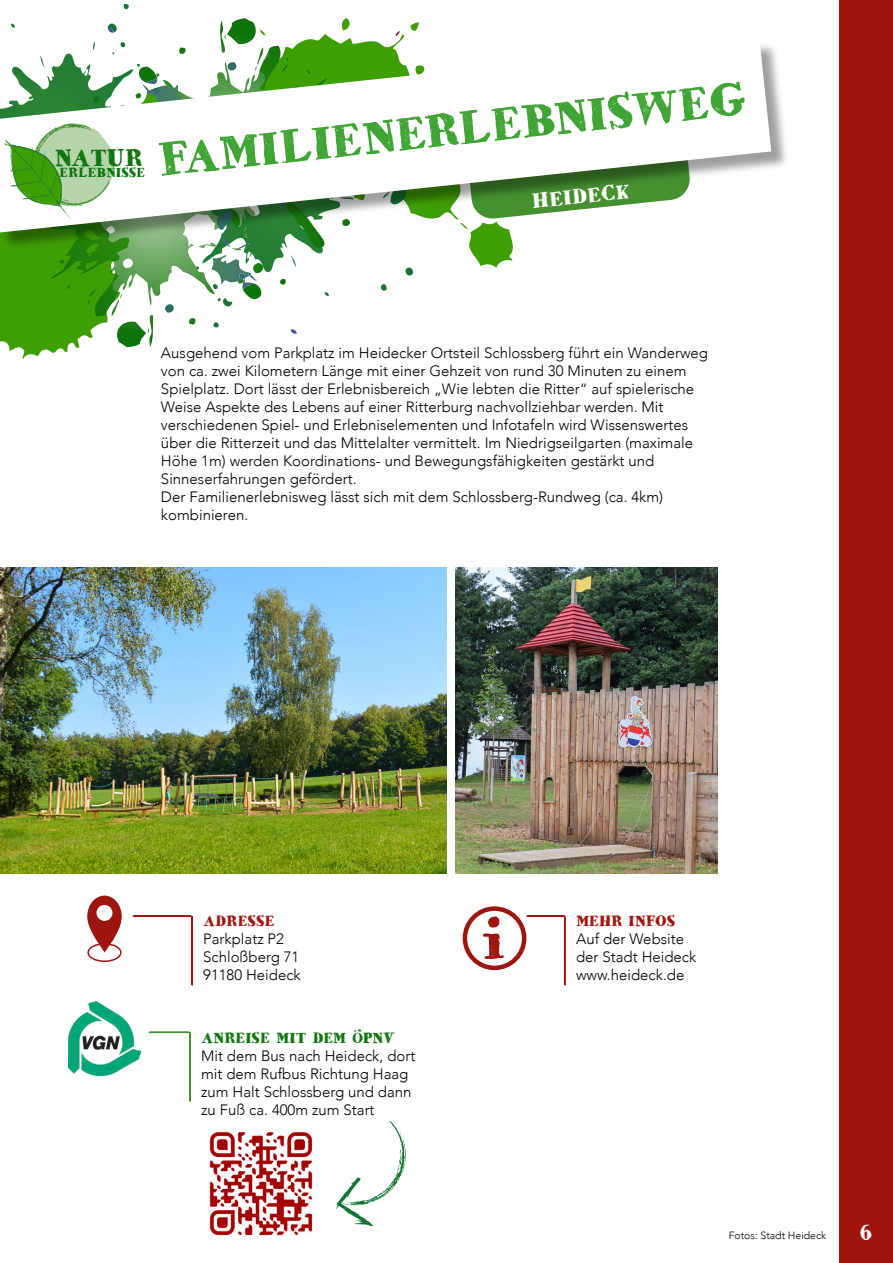
<style>
.page{position:relative;width:893px;height:1263px;background:#fff}
.page>*{position:absolute;margin:0;border:0;box-sizing:border-box;transform-origin:0 0}
.t1{font:58.5px "HVD Bodedo";color:#9e1510}
.t2{font:46.5px "HVD Bodedo";color:#3fa535}
.t3{font:24.15px "HVD Bodedo";color:#0f750d}
.t4{font:22.5px "HVD Bodedo";color:#fff}
.t5{font:21px "HVD Bodedo";color:#fff}
.t6{font:300 15px/18px "Avenir";color:#000}
.t7{font:15px "HVD Bodedo";color:#0f750d}
.t8{font:15px "HVD Bodedo";color:#9e1510}
.t9{font:13.35px "HVD Bodedo";color:#0f750d}
.t10{font:300 10.5px "Avenir";color:#000}
</style>
<div class="page">
<svg style="left:0;top:251px;width:154px;height:108px;fill:#409e05"></svg>
<svg style="left:253px;top:18px;width:260px;height:250px"></svg>
<img style="left:97px;top:251px;width:108px;height:55px">
<img style="left:220px;top:18px;width:49px;height:21px">
<img style="left:48px;top:251px;width:102px;height:28px">
<img style="left:396px;top:31px;width:22px;height:8px">
<img style="left:211px;top:264px;width:40px;height:11px">
<img style="left:217px;top:264px;width:29px;height:11px">
<img style="left:163px;top:275px;width:94px;height:38px">
<svg style="left:290px;top:329px;width:7px;height:5px"></svg>
<svg style="left:185px;top:251px;width:161px;height:13px"></svg>
<div style="left:839px;top:0;width:54px;height:1263px;background:#9e1510"></div>
<svg style="left:148px;top:1031px;width:43px;height:71px"></svg>
<svg style="left:132px;top:915px;width:61px;height:71px"></svg>
<svg style="left:526px;top:915px;width:40px;height:71px"></svg>
<img style="left:68px;top:1002px;width:73px;height:73px">
<svg style="left:87px;top:895px;width:35px;height:57px"></svg>
<div style="left:87px;top:943px;width:35px;height:19px;border:2px solid #9e1510;border-radius:50%"></div>
<div style="left:463px;top:906px;width:63px;height:64px;border:4px solid #9e1510;border-radius:50%"></div>
<svg style="left:336px;top:1120px;width:70px;height:106px"></svg>
<img style="left:209px;top:1131px;width:104px;height:105px">
<img style="left:456px;top:568px;width:261px;height:306px">
<img style="left:0;top:568px;width:446px;height:306px">
<div style="left:0;top:42px;width:789px;height:209px;background:#000;opacity:.38"></div>
<svg style="left:0;top:39px;width:771px;height:193px"></svg>
<svg style="left:0;top:4px;width:129px;height:216px"></svg>
<h3 class="t3" style="left:54px;top:142px;width:90px">NATUR</h3>
<p class="t9" style="left:59px;top:164px;width:87px">ERLEBNISSE</p>
<h2 class="t2" style="left:156px;top:130px;width:592px;rotate:-6deg">FAMILIENERLEBNISWEG</h2>
<h3 class="t5" style="left:531px;top:188px;width:99px;rotate:-6deg">HEIDECK</h3>
<p class="t6" style="left:161px;top:344px;width:549px">Ausgehend vom Parkplatz im Heidecker Ortsteil Schlossberg führt ein Wanderweg von ca. zwei Kilometern Länge mit einer Gehzeit von rund 30 Minuten zu einem Spielplatz. Dort lässt der Erlebnisbereich „Wie lebten die Ritter“ auf spielerische Weise Aspekte des Lebens auf einer Ritterburg nachvollziehbar werden. Mit verschiedenen Spiel- und Erlebniselementen und Infotafeln wird Wissenswertes über die Ritterzeit und das Mittelalter vermittelt. Im Niedrigseilgarten (maximale Höhe 1m) werden Koordinations- und Bewegungsfähigkeiten gestärkt und Sinneserfahrungen gefördert.<br>Der Familienerlebnisweg lässt sich mit dem Schlossberg-Rundweg (ca. 4km) kombinieren.</p>
<p class="t8" style="left:203px;top:911px;width:73px">ADRESSE</p>
<p class="t6" style="left:203px;top:930px;width:99px">Parkplatz P2<br>Schloßberg 71<br>91180 Heideck</p>
<p class="t7" style="left:201px;top:1028px;width:195px">ANREISE MIT DEM ÖPNV</p>
<p class="t6" style="left:201px;top:1046px;width:216px">Mit dem Bus nach Heideck, dort mit dem Rufbus Richtung Haag zum Halt Schlossberg und dann zu Fuß ca. 400m zum Start</p>
<h1 class="t1" style="left:480px;top:901px;width:27px">i</h1>
<p class="t8" style="left:576px;top:911px;width:101px">MEHR INFOS</p>
<p class="t6" style="left:576px;top:930px;width:122px">Auf der Website der Stadt Heideck www.heideck.de</p>
<p class="t10" style="left:729px;top:1229px;width:99px">Fotos: Stadt Heideck</p>
<h3 class="t4" style="left:860px;top:1218px;width:14px">6</h3>
</div>
